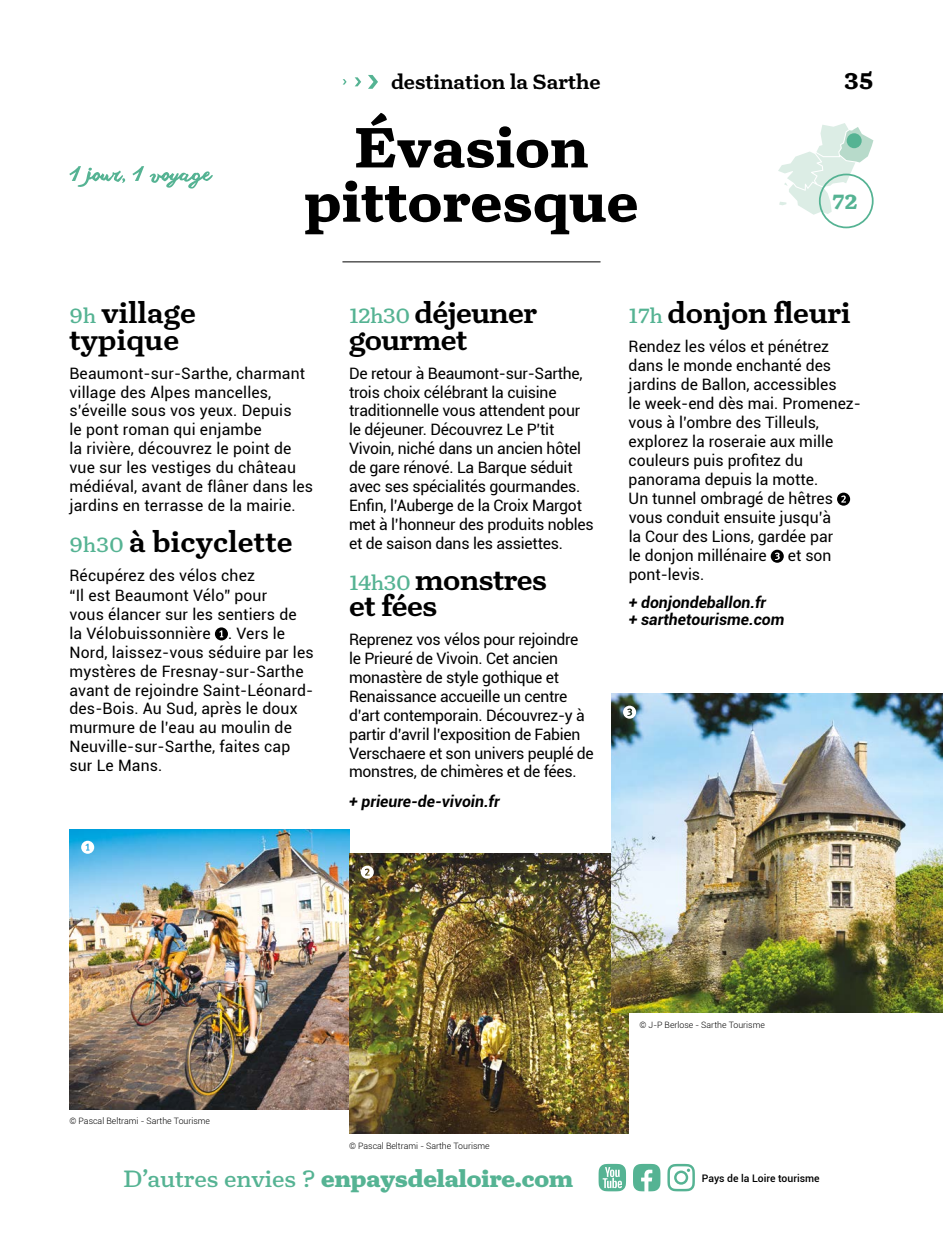
<style>
.page{position:relative;width:943px;height:1241px;background:#fff}
.page>*{position:absolute;margin:0;border:0;box-sizing:border-box;transform-origin:0 0}
.t1{font:700 57.75px/54.2px "Turnip";letter-spacing:.01em;color:#000;text-align:center}
.t2{font:500 29.75px/26.2px "Turnip";color:#000}
.t3{font:900 24.15px "Turnip";color:#55b393}
.t4{font:500 21px "Turnip";color:#000}
.t5{font:700 21px "Turnip RE";color:#000}
.t6{font:700 21px "Turnip";color:#55b393}
.t7{font:15.75px/18.9px "Roboto";color:#000}
.t8{font:15.75px/18.9px "Roboto";letter-spacing:-.02em;color:#000}
.t9{font:italic 700 15.75px/17.5px "Roboto";color:#000}
.t10{font:500 10.33px "Roboto";color:#000}
.t11{font:300 8.75px "Roboto";color:#000}
.s1{font-weight:400;font-size:21px;color:#55b393}
.s2{font-weight:400}
</style>
<div class="page">
<img style="left:69px;top:829px;width:280px;height:279px">
<img style="left:349px;top:853px;width:279px;height:280px">
<svg style="left:368px;top:75px;width:10px;height:14px"></svg>
<svg style="left:354px;top:77px;width:7px;height:9px"></svg>
<svg style="left:343px;top:79px;width:3px;height:6px"></svg>
<hr style="left:342px;top:261px;width:258px;height:1px;background:#000">
<svg style="left:69px;top:166px;width:144px;height:22px"></svg>
<svg style="left:598px;top:1163px;width:28px;height:28px"></svg>
<svg style="left:667px;top:1163px;width:28px;height:28px"></svg>
<svg style="left:633px;top:1163px;width:27px;height:28px"></svg>
<svg style="left:215px;top:627px;width:13px;height:13px"></svg>
<svg style="left:837px;top:492px;width:13px;height:13px"></svg>
<svg style="left:770px;top:549px;width:13px;height:13px"></svg>
<svg style="left:361px;top:865px;width:13px;height:13px"></svg>
<img style="left:611px;top:693px;width:332px;height:319px">
<svg style="left:623px;top:705px;width:13px;height:13px"></svg>
<svg style="left:81px;top:840px;width:13px;height:13px"></svg>
<svg style="left:778px;top:123px;width:95px;height:92px"></svg>
<div style="left:846px;top:133px;width:15px;height:15px;background:#55b393;border-radius:50%"></div>
<div style="left:818px;top:173px;width:55px;height:55px;border:2px solid #55b393;border-radius:50%"></div>
<h3 class="t4" style="left:391px;top:68px;width:211px">destination la Sarthe</h3>
<h3 class="t5" style="left:844px;top:66px;width:31px">35</h3>
<h1 class="t1" style="left:305px;top:121px;width:335px">Évasion pittoresque</h1>
<h3 class="t6" style="left:832px;top:188px;width:27px">72</h3>
<h2 class="t2" style="left:69px;top:300px;width:128px"><span class="s1">9h</span> village typique</h2>
<p class="t7" style="left:69px;top:363px;width:245px">Beaumont-sur-Sarthe, charmant village des Alpes mancelles, s’éveille sous vos yeux. Depuis<br>le pont roman qui enjambe<br>la rivière, découvrez le point de vue sur les vestiges du château médiéval, avant de flâner dans les jardins en terrasse de la mairie.</p>
<h2 class="t2" style="left:69px;top:529px;width:225px"><span class="s1">9h30</span> à bicyclette</h2>
<p class="t7" style="left:69px;top:565px;width:246px">Récupérez des vélos chez<br>“Il est Beaumont Vélo” pour<br>vous élancer sur les sentiers de<br>la Vélobuissonnière . Vers le<br>Nord, laissez-vous séduire par les mystères de Fresnay-sur-Sarthe avant de rejoindre Saint-Léonard&shy;des-Bois. Au Sud, après le doux murmure de l’eau au moulin de<br>Neuville-sur-Sarthe, faites cap sur Le Mans.</p>
<h2 class="t2" style="left:349px;top:300px;width:190px"><span class="s1">12h30</span> déjeuner gourmet</h2>
<p class="t7" style="left:349px;top:363px;width:246px">De retour à Beaumont-sur-Sarthe, trois choix célébrant la cuisine traditionnelle vous attendent pour le déjeuner. Découvrez Le P’tit Vivoin, niché dans un ancien hôtel de gare rénové. La Barque séduit avec ses spécialités gourmandes.<br>Enfin, l’Auberge de la Croix Margot met à l’honneur des produits nobles et de saison dans les assiettes.</p>
<h2 class="t2" style="left:349px;top:566px;width:199px"><span class="s1">14h30</span> monstres et fées</h2>
<p class="t8" style="left:349px;top:629px;width:246px">Reprenez vos vélos pour rejoindre le Prieuré de Vivoin. Cet ancien monastère de style gothique et Renaissance accueille un centre d’art contemporain. Découvrez-y à partir d’avril l’exposition de Fabien Verschaere et son univers peuplé de monstres, de chimères et de fées.</p>
<p class="t9" style="left:349px;top:791px;width:152px">+ prieure-de-vivoin.fr</p>
<h2 class="t2" style="left:628px;top:300px;width:223px"><span class="s1">17h</span> donjon fleuri</h2>
<p class="t7" style="left:628px;top:336px;width:234px">Rendez les vélos et pénétrez dans le monde enchanté des jardins de Ballon, accessibles<br>le week-end dès mai. Promenez&shy;vous à l’ombre des Tilleuls, explorez la roseraie aux mille couleurs puis profitez du panorama depuis la motte.<br>Un tunnel ombragé de hêtres vous conduit ensuite jusqu’à<br>la Cour des Lions, gardée par<br>le donjon millénaire</p>
<p class="t7" style="left:787px;top:545px;width:45px">et son</p>
<p class="t7" style="left:628px;top:564px;width:77px">pont-levis.</p>
<p class="t9" style="left:628px;top:592px;width:157px">+ donjondeballon.fr<br>+ sarthetourisme.com</p>
<p class="t11" style="left:69px;top:1114px;width:142px">© Pascal Beltrami - Sarthe Tourisme</p>
<p class="t11" style="left:349px;top:1139px;width:142px">© Pascal Beltrami - Sarthe Tourisme</p>
<p class="t11" style="left:639px;top:1018px;width:127px">© J-P Berlose - Sarthe Tourisme</p>
<h3 class="t3" style="left:123px;top:1162px;width:451px"><span class="s2">D’autres envies ?</span> enpaysdelaloire.com</h3>
<p class="t10" style="left:702px;top:1170px;width:119px">Pays de la Loire tourisme</p>
</div>
